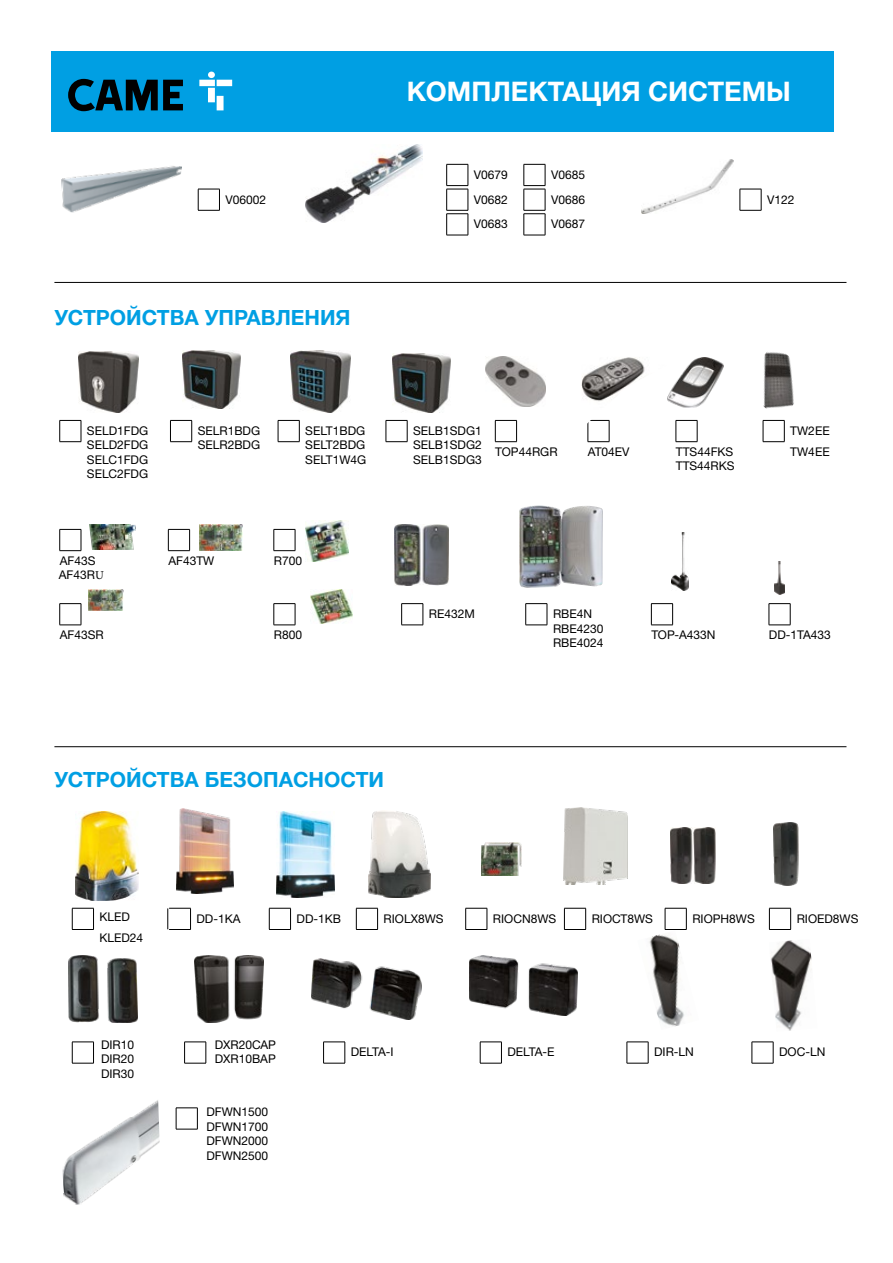
<style>
.page{position:relative;width:893px;height:1263px;background:#fff}
.page>*{position:absolute;margin:0;border:0;box-sizing:border-box;transform-origin:0 0}
.t1{font:700 27px "Helvetica Neue LTW1 G";color:#fff}
.t2{font:700 21px "Helvetica Neue LTW1 G";color:#009fe3}
.t3{font:12px/14.4px "Helvetica Neue LTW1 G";color:#000;text-align:justify}
.s1{font-family:"Minion Pro"}
</style>
<div class="page">
<div style="left:51px;top:51px;width:782px;height:81px;background:#009fe3"></div>
<svg style="left:68px;top:79px;width:115px;height:32px"></svg>
<svg style="left:199px;top:72px;width:33px;height:38px"></svg>
<img style="left:61px;top:166px;width:121px;height:47px">
<svg style="left:198px;top:189px;width:22px;height:22px"></svg>
<svg style="left:59px;top:420px;width:23px;height:22px"></svg>
<svg style="left:72px;top:1042px;width:22px;height:22px"></svg>
<svg style="left:176px;top:1107px;width:22px;height:23px"></svg>
<svg style="left:184px;top:1042px;width:23px;height:22px"></svg>
<svg style="left:323px;top:1042px;width:23px;height:22px"></svg>
<svg style="left:480px;top:1042px;width:22px;height:22px"></svg>
<svg style="left:627px;top:1042px;width:22px;height:22px"></svg>
<svg style="left:752px;top:1042px;width:22px;height:22px"></svg>
<svg style="left:72px;top:908px;width:22px;height:22px"></svg>
<svg style="left:168px;top:908px;width:23px;height:22px"></svg>
<svg style="left:269px;top:908px;width:22px;height:22px"></svg>
<svg style="left:356px;top:908px;width:22px;height:22px"></svg>
<svg style="left:465px;top:908px;width:23px;height:22px"></svg>
<svg style="left:564px;top:908px;width:22px;height:22px"></svg>
<svg style="left:665px;top:908px;width:22px;height:22px"></svg>
<svg style="left:769px;top:908px;width:22px;height:22px"></svg>
<svg style="left:170px;top:420px;width:22px;height:22px"></svg>
<svg style="left:278px;top:420px;width:22px;height:22px"></svg>
<svg style="left:386px;top:420px;width:22px;height:22px"></svg>
<svg style="left:401px;top:603px;width:23px;height:23px"></svg>
<svg style="left:525px;top:603px;width:23px;height:23px"></svg>
<svg style="left:495px;top:420px;width:22px;height:22px"></svg>
<svg style="left:59px;top:529px;width:23px;height:22px"></svg>
<svg style="left:168px;top:529px;width:22px;height:22px"></svg>
<svg style="left:274px;top:529px;width:22px;height:22px"></svg>
<svg style="left:651px;top:603px;width:22px;height:23px"></svg>
<svg style="left:769px;top:603px;width:22px;height:23px"></svg>
<svg style="left:274px;top:603px;width:22px;height:23px"></svg>
<svg style="left:59px;top:603px;width:23px;height:23px"></svg>
<svg style="left:588px;top:429px;width:22px;height:13px"></svg>
<svg style="left:676px;top:420px;width:22px;height:22px"></svg>
<svg style="left:763px;top:420px;width:22px;height:22px"></svg>
<svg style="left:740px;top:189px;width:22px;height:22px"></svg>
<svg style="left:446px;top:164px;width:23px;height:72px"></svg>
<svg style="left:524px;top:164px;width:22px;height:72px"></svg>
<img style="left:306px;top:144px;width:117px;height:79px">
<img style="left:642px;top:160px;width:91px;height:54px">
<img style="left:581px;top:357px;width:101px;height:72px">
<img style="left:519px;top:505px;width:84px;height:83px">
<img style="left:79px;top:352px;width:59px;height:60px">
<img style="left:182px;top:350px;width:58px;height:58px">
<img style="left:392px;top:353px;width:58px;height:59px">
<img style="left:290px;top:351px;width:60px;height:61px">
<img style="left:774px;top:822px;width:24px;height:64px">
<img style="left:368px;top:811px;width:62px;height:86px">
<img style="left:481px;top:842px;width:40px;height:33px">
<img style="left:563px;top:807px;width:65px;height:77px">
<img style="left:194px;top:955px;width:70px;height:67px">
<img style="left:486px;top:357px;width:60px;height:49px">
<img style="left:89px;top:524px;width:46px;height:25px">
<img style="left:89px;top:589px;width:35px;height:22px">
<img style="left:200px;top:524px;width:43px;height:26px">
<img style="left:177px;top:809px;width:57px;height:84px">
<img style="left:276px;top:811px;width:58px;height:86px">
<img style="left:774px;top:561px;width:11px;height:34px">
<img style="left:470px;top:955px;width:107px;height:60px">
<img style="left:311px;top:958px;width:110px;height:61px">
<img style="left:62px;top:1100px;width:98px;height:105px">
<img style="left:649px;top:934px;width:35px;height:93px">
<img style="left:68px;top:955px;width:69px;height:68px">
<img style="left:770px;top:940px;width:42px;height:91px">
<img style="left:75px;top:811px;width:63px;height:90px">
<img style="left:395px;top:525px;width:53px;height:60px">
<img style="left:671px;top:532px;width:17px;height:59px">
<img style="left:667px;top:358px;width:56px;height:50px">
<img style="left:763px;top:352px;width:31px;height:68px">
<img style="left:306px;top:521px;width:42px;height:40px">
<img style="left:310px;top:589px;width:43px;height:35px">
<img style="left:671px;top:828px;width:45px;height:56px">
<hr style="left:54px;top:282px;width:792px;height:1px;background:#000">
<hr style="left:54px;top:746px;width:792px;height:1px;background:#000">
<p class="t3" style="left:225px;top:192px;width:42px">V06002</p>
<h2 class="t2" style="left:54px;top:305px;width:298px">УСТРОЙСТВА УПРАВЛЕНИЯ</h2>
<h1 class="t1" style="left:407px;top:75px;width:385px">КОМПЛЕКТАЦИЯ СИСТЕМЫ</h1>
<p class="t3" style="left:474px;top:167px;width:36px">V0679</p>
<p class="t3" style="left:551px;top:167px;width:36px">V0685</p>
<p class="t3" style="left:474px;top:192px;width:36px">V0682</p>
<p class="t3" style="left:551px;top:192px;width:36px">V0686</p>
<p class="t3" style="left:474px;top:217px;width:36px">V0683</p>
<p class="t3" style="left:551px;top:217px;width:36px">V0687</p>
<p class="t3" style="left:767px;top:192px;width:29px">V122</p>
<p class="t3" style="left:87px;top:423px;width:63px">SELD1FDG SELD2FDG SELC1FDG SELC2FDG</p>
<p class="t3" style="left:198px;top:423px;width:64px">SELR1BDG<br>SELR2BDG</p>
<p class="t3" style="left:305px;top:423px;width:63px">SELT1BDG SELT2BDG SELT1W4G</p>
<p class="t3" style="left:413px;top:423px;width:70px">SELB1SDG1<br>SELB1SDG2<br>SELB1SDG3</p>
<p class="t3" style="left:495px;top:445px;width:64px">TOP44RGR</p>
<p class="t3" style="left:588px;top:445px;width:43px">AT04EV</p>
<p class="t3" style="left:676px;top:445px;width:59px">TTS44FKS</p>
<p class="t3" style="left:676px;top:458px;width:60px">TTS44RKS</p>
<p class="t3" style="left:60px;top:554px;width:37px">AF43S</p>
<p class="t3" style="left:168px;top:554px;width:48px">AF43TW</p>
<p class="t3" style="left:274px;top:554px;width:30px">R700</p>
<p class="t3" style="left:59px;top:568px;width:47px">AF43R<span class="s1">U</span></p>
<p class="t3" style="left:790px;top:420px;width:41px;line-height:21.3px">TW2EE<br>TW4EE</p>
<p class="t3" style="left:429px;top:607px;width:48px">RE432M</p>
<p class="t3" style="left:553px;top:607px;width:52px;text-align:left">RBE4N<br>RBE4230<br>RBE4024</p>
<p class="t3" style="left:60px;top:628px;width:46px">AF43SR</p>
<p class="t3" style="left:274px;top:628px;width:30px">R800</p>
<p class="t3" style="left:651px;top:628px;width:66px">TOP-A433N</p>
<p class="t3" style="left:769px;top:628px;width:63px">DD-1TA433</p>
<h2 class="t2" style="left:54px;top:766px;width:331px">УСТРОЙСТВА БЕЗОПАСНОСТИ</h2>
<p class="t3" style="left:100px;top:910px;width:32px">KLED</p>
<p class="t3" style="left:100px;top:931px;width:45px">KLED24</p>
<p class="t3" style="left:101px;top:1037px;width:35px">DIR10<br>DIR20<br>DIR30</p>
<p class="t3" style="left:197px;top:911px;width:46px">DD-1KA</p>
<p class="t3" style="left:297px;top:911px;width:46px">DD-1KB</p>
<p class="t3" style="left:384px;top:911px;width:62px">RIOLX8WS</p>
<p class="t3" style="left:493px;top:911px;width:65px">RIOCN8WS</p>
<p class="t3" style="left:592px;top:911px;width:63px">RIOCT8WS</p>
<p class="t3" style="left:692px;top:911px;width:64px">RIOPH8WS</p>
<p class="t3" style="left:797px;top:911px;width:63px">RIOED8WS</p>
<p class="t3" style="left:215px;top:1037px;width:63px">DXR20CAP<br>DXR10BAP</p>
<p class="t3" style="left:351px;top:1045px;width:44px">DELTA-I</p>
<p class="t3" style="left:507px;top:1045px;width:49px">DELTA-E</p>
<p class="t3" style="left:654px;top:1045px;width:41px">DIR-LN</p>
<p class="t3" style="left:779px;top:1045px;width:48px">DOC-LN</p>
<p class="t3" style="left:206px;top:1105px;width:63px">DFWN1500<br>DFWN1700<br>DFWN2000<br>DFWN2500</p>
</div>
